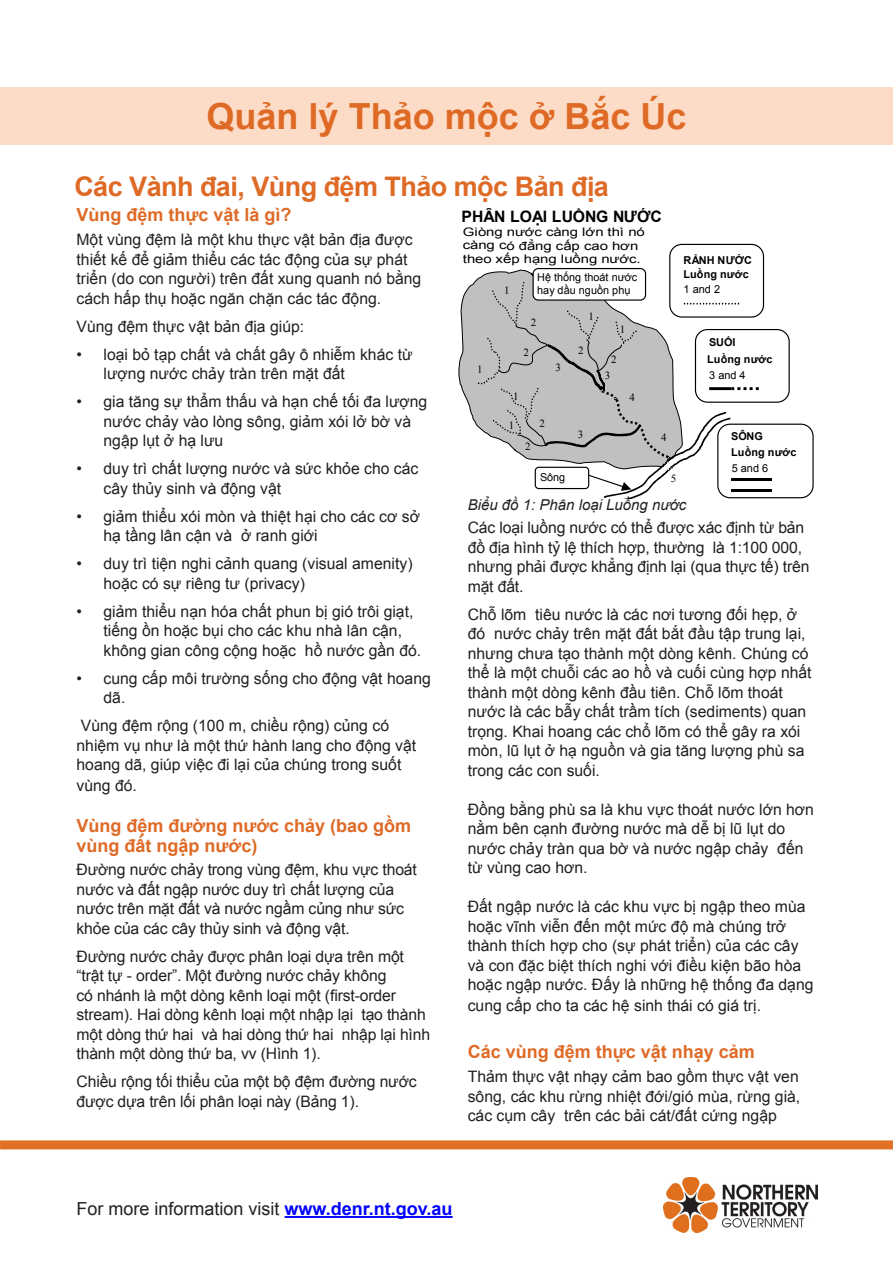
<style>
.page{position:relative;width:893px;height:1263px;background:#fff}
.page>*{position:absolute;margin:0;border:0;box-sizing:border-box;transform-origin:0 0}
.t1{font:700 36px "Arial";color:#de6a26}
.Headline{font:700 27px "Arial";letter-spacing:-.02em;color:#de6a26}
.Sub_1{font:700 18px/19.5px "Arial";color:#de6a26}
.t2{font:18px "Arial";color:#231f20}
.Body_text{font:15.75px/19.5px "Arial";color:#231f20}
.t3{font:700 15.75px "Arial";color:#000}
.t4{font:italic 15px "Arial";color:#231f20}
.t5{font:11.7px/13.5px "Arial";letter-spacing:-.01em;color:#000;scale:1.27 1}
.t6{font:10.95px "Times New Roman";color:#000}
.t7{font:10.95px "Arial";letter-spacing:-.005em;color:#000}
.t8{font:700 10.8px/17.4px "Arial";letter-spacing:.01em;color:#000}
.t9{font:10.8px/12.8px "Arial";letter-spacing:-.005em;color:#000}
.s1{font-weight:700;color:#00f}
</style>
<div class="page">
<div style="left:0;top:87px;width:893px;height:58px;background:#fcdcc6"></div>
<hr style="left:285px;top:1216px;width:168px;height:2px;background:#00f">
<img style="left:663px;top:1178px;width:154px;height:55px">
<div style="left:0;top:1140px;width:893px;height:9px;background:#e17025"></div>
<div style="left:533px;top:268px;width:113px;height:33px;border:1px solid #000;border-radius:5px"></div>
<div style="left:695px;top:329px;width:95px;height:74px;border:1px solid #000;border-radius:12px"></div>
<div style="left:669px;top:244px;width:95px;height:74px;border:1px solid #000;border-radius:12px"></div>
<svg style="left:459px;top:270px;width:300px;height:229px"></svg>
<div style="left:718px;top:424px;width:95px;height:74px;background:#fff;border-radius:12px"></div>
<div style="left:717px;top:424px;width:97px;height:74px;border:1px solid #000;border-radius:12px"></div>
<hr style="left:732px;top:489px;width:40px;height:3px;background:#000">
<hr style="left:732px;top:478px;width:40px;height:3px;background:#000">
<h1 class="t1" style="left:207px;top:92px;width:481px">Quản lý Thảo mộc ở Bắc Úc</h1>
<p class="Headline" style="left:74px;top:168px;width:536px">Các Vành đai, Vùng đệm Thảo mộc Bản địa</p>
<p class="Sub_1" style="left:77px;top:206px;width:217px">Vùng đệm thực vật là gì?</p>
<p class="Body_text" style="left:77px;top:230px;width:346px">Một vùng đệm là một khu thực vật bản địa được thiết kế để giảm thiểu các tác động của sự phát triển (do con người) trên đất xung quanh nó bằng cách hấp thụ hoặc ngăn chặn các tác động.</p>
<p class="Body_text" style="left:77px;top:317px;width:229px">Vùng đệm thực vật bản địa giúp:</p>
<p class="Body_text" style="left:104px;top:345px;width:311px;text-indent:-27px">• loại bỏ tạp chất và chất gây ô nhiễm khác từ lượng nước chảy tràn trên mặt đất</p>
<p class="Body_text" style="left:104px;top:392px;width:325px;text-indent:-27px">• gia tăng sự thẩm thấu và hạn chế tối đa lượng nước chảy vào lòng sông, giảm xói lở bờ và ngập lụt ở hạ lưu</p>
<p class="Body_text" style="left:104px;top:459px;width:316px;text-indent:-27px">• duy trì chất lượng nước và sức khỏe cho các cây thủy sinh và động vật</p>
<p class="Body_text" style="left:104px;top:507px;width:318px;text-indent:-27px">• giảm thiểu xói mòn và thiệt hại cho các cơ sở hạ tầng lân cận và ở ranh giới</p>
<p class="Body_text" style="left:104px;top:554px;width:311px;text-indent:-27px">• duy trì tiện nghi cảnh quang (visual amenity) hoặc có sự riêng tư (privacy)</p>
<p class="Body_text" style="left:104px;top:602px;width:319px;text-indent:-27px">• giảm thiểu nạn hóa chất phun bị gió trôi giạt, tiếng ồn hoặc bụi cho các khu nhà lân cận, không gian công cộng hoặc hồ nước gần đó.</p>
<p class="Body_text" style="left:104px;top:669px;width:329px;text-indent:-27px">• cung cấp môi trường sống cho động vật hoang dã.</p>
<p class="Body_text" style="left:77px;top:716px;width:341px">Vùng đệm rộng (100 m, chiều rộng) củng có nhiệm vụ như là một thứ hành lang cho động vật hoang dã, giúp việc đi lại của chúng trong suốt</p>
<p class="Body_text" style="left:77px;top:776px;width:62px">vùng đó.</p>
<p class="Sub_1" style="left:77px;top:816px;width:336px">Vùng đệm đường nước chảy (bao gồm vùng đất ngập nước)</p>
<p class="Body_text" style="left:77px;top:860px;width:342px">Đường nước chảy trong vùng đệm, khu vực thoát nước và đất ngập nước duy trì chất lượng của nước trên mặt đất và nước ngầm củng như sức khỏe của các cây thủy sinh và động vật.</p>
<p class="Body_text" style="left:77px;top:947px;width:355px">Đường nước chảy được phân loại dựa trên một “trật tự - order”. Một đường nước chảy không<br>có nhánh là một dòng kênh loại một (first-order stream). Hai dòng kênh loại một nhập lại tạo thành một dòng thứ hai và hai dòng thứ hai nhập lại hình thành một dòng thứ ba, vv (Hình 1).</p>
<p class="Body_text" style="left:77px;top:1072px;width:342px">Chiều rộng tối thiểu của một bộ đệm đường nước được dựa trên lối phân loại này (Bảng 1).</p>
<p class="t3" style="left:462px;top:206px;width:202px">PHÂN LOẠI LUỒNG NƯỚC</p>
<p class="t5" style="left:463px;top:225px;width:145px">Giòng nước càng lớn thì nó càng có đẳng cấp cao hơn theo xếp hạng luồng nước.</p>
<p class="t8" style="left:683px;top:253px;width:70px;line-height:14.5px">RẢNH NƯỚC<br>Luồng nước</p>
<p class="t9" style="left:537px;top:271px;width:102px">Hệ thống thoát nước hay dầu nguồn phụ</p>
<p class="t7" style="left:684px;top:282px;width:38px">1 and 2</p>
<p class="t6" style="left:504px;top:283px;width:7px">1</p>
<p class="t6" style="left:588px;top:308px;width:7px">1</p>
<p class="t6" style="left:531px;top:315px;width:7px">2</p>
<p class="t6" style="left:620px;top:322px;width:7px">1</p>
<p class="t8" style="left:707px;top:334px;width:67px">SUỐI<br>Luồng nước</p>
<p class="t6" style="left:524px;top:345px;width:7px">2</p>
<p class="t6" style="left:578px;top:343px;width:7px">2</p>
<p class="t6" style="left:611px;top:352px;width:7px">2</p>
<p class="t6" style="left:555px;top:360px;width:7px">3</p>
<p class="t6" style="left:477px;top:362px;width:7px">1</p>
<p class="t7" style="left:709px;top:368px;width:38px">3 and 4</p>
<p class="t6" style="left:605px;top:368px;width:7px">3</p>
<p class="t6" style="left:513px;top:389px;width:7px">1</p>
<p class="t6" style="left:629px;top:390px;width:7px">4</p>
<p class="t6" style="left:540px;top:416px;width:7px">2</p>
<p class="t6" style="left:509px;top:418px;width:7px">1</p>
<p class="t8" style="left:731px;top:428px;width:67px;line-height:16.2px">SÔNG<br>Luồng nước</p>
<p class="t6" style="left:578px;top:427px;width:7px">3</p>
<p class="t6" style="left:661px;top:429px;width:7px">4</p>
<p class="t6" style="left:525px;top:439px;width:7px">2</p>
<p class="t7" style="left:732px;top:461px;width:38px">5 and 6</p>
<p class="t9" style="left:540px;top:471px;width:27px">Sông</p>
<p class="t6" style="left:671px;top:471px;width:7px">5</p>
<p class="t4" style="left:468px;top:495px;width:220px">Biểu đồ 1: Phân loại Luồng nước</p>
<p class="Body_text" style="left:468px;top:518px;width:343px">Các loại luồng nước có thể được xác định từ bản đồ địa hình tỷ lệ thích hợp, thường là 1:100 000, nhưng phải được khẳng định lại (qua thực tế) trên mặt đất.</p>
<p class="Body_text" style="left:468px;top:604px;width:345px">Chỗ lõm tiêu nước là các nơi tương đối hẹp, ở đó nước chảy trên mặt đất bắt đầu tập trung lại, nhưng chưa tạo thành một dòng kênh. Chúng có thể là một chuỗi các ao hồ và cuối cùng hợp nhất thành một dòng kênh đầu tiên. Chỗ lõm thoát nước là các bẫy chất trầm tích (sediments) quan trọng. Khai hoang các chổ lõm có thể gây ra xói mòn, lũ lụt ở hạ nguồn và gia tăng lượng phù sa trong các con suối.</p>
<p class="Body_text" style="left:468px;top:799px;width:348px">Đồng bằng phù sa là khu vực thoát nước lớn hơn nằm bên cạnh đường nước mà dễ bị lũ lụt do nước chảy tràn qua bờ và nước ngập chảy đến từ vùng cao hơn.</p>
<p class="Body_text" style="left:468px;top:897px;width:347px">Đất ngập nước là các khu vực bị ngập theo mùa hoặc vĩnh viễn đến một mức độ mà chúng trở thành thích hợp cho (sự phát triển) của các cây và con đặc biệt thích nghi với điều kiện bão hòa hoặc ngập nước. Đấy là những hệ thống đa dạng</p>
<p class="Body_text" style="left:468px;top:996px;width:295px">cung cấp cho ta các hệ sinh thái có giá trị.</p>
<p class="Sub_1" style="left:468px;top:1043px;width:289px">Các vùng đệm thực vật nhạy cảm</p>
<p class="Body_text" style="left:468px;top:1067px;width:334px;text-align:justify">Thảm thực vật nhạy cảm bao gồm thực vật ven sông, các khu rừng nhiệt đới/gió mùa, rừng già, các cụm cây trên các bải cát/đất cứng ngập</p>
<p class="t2" style="left:77px;top:1197px;width:378px">For more information visit <span class="s1">www.denr.nt.gov.au</span></p>
</div>
